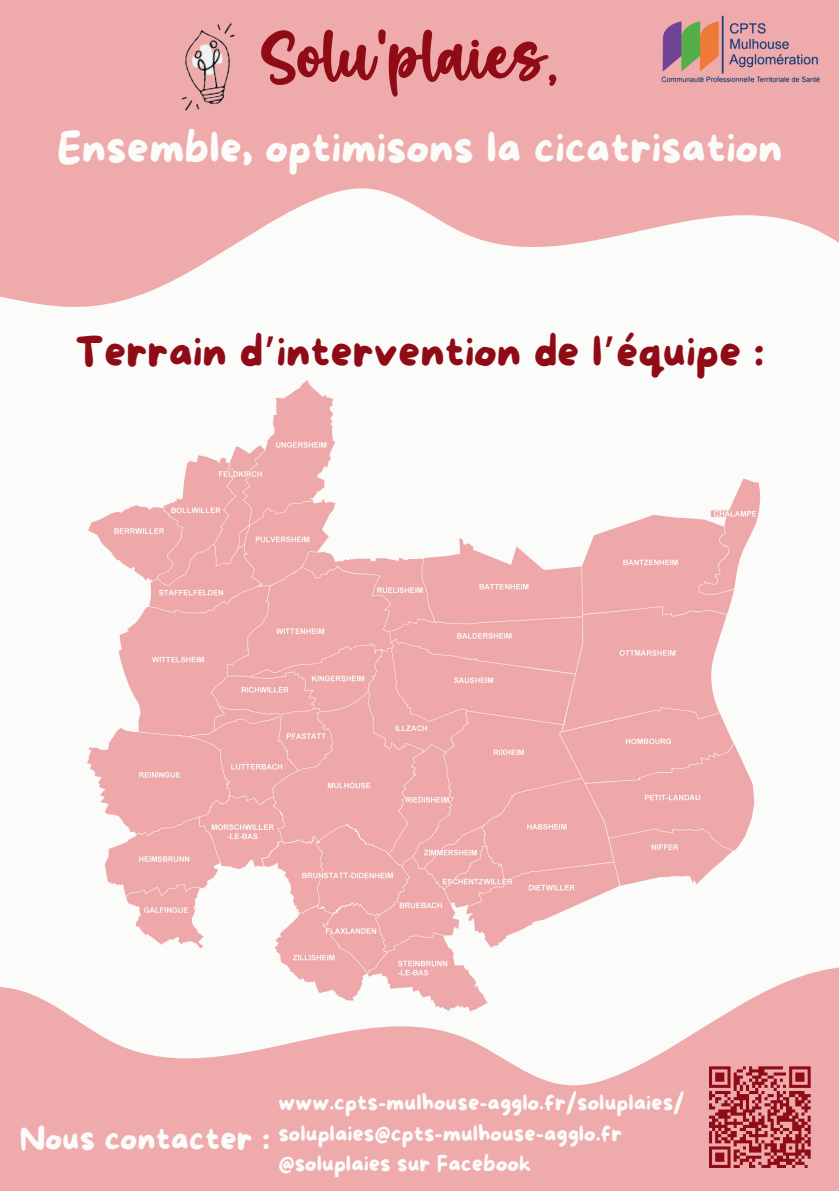
<style>
.page{position:relative;width:839px;height:1191px;background:#fff}
.page>*{position:absolute;margin:0;border:0;box-sizing:border-box;transform-origin:0 0}
.t1{font:83px "Moonshine";color:#8f0c17}
.t2{font:43.4px "More Sugar";color:#fbfbfa}
.t3{font:43.4px "More Sugar";color:#8f0c17}
.t4{font:32.6px "More Sugar";color:#fbfbfa}
.t5{font:22.2px/30.6px "More Sugar";color:#fbfbfa}
.s1{font-family:"Noto Sans Gurmukhi"}
</style>
<div class="page">
<div style="left:0;top:0;width:838px;height:1191px;background:#fbfbfa"></div>
<svg style="left:0;top:967px;width:838px;height:223px;fill:#efaaab"></svg>
<div style="left:702px;top:1060px;width:114px;height:114px;background:#efaaab"></div>
<svg style="left:709px;top:1066px;width:102px;height:102px"></svg>
<img style="left:86px;top:436px;width:674px;height:576px">
<div style="left:0;top:0;width:838px;height:125px;background:#efaaab"></div>
<svg style="left:0;top:125px;width:838px;height:311px"></svg>
<img style="left:182px;top:22px;width:53px;height:89px">
<img style="left:661px;top:15px;width:159px;height:68px">
<h1 class="t1" style="left:257px;top:25px;width:305px">Solu’plaies,</h1>
<h2 class="t2" style="left:57px;top:113px;width:726px">Ensemble, optimisons la cicatrisation</h2>
<h2 class="t3" style="left:75px;top:318px;width:691px">Terrain d<span class="s1">’</span>intervention de l<span class="s1">’</span>équipe :</h2>
<h3 class="t4" style="left:20px;top:1113px;width:252px">Nous contacter :</h3>
<p class="t5" style="left:278px;top:1087px;width:407px">www.cpts-mulhouse-agglo.fr/soluplaies/ soluplaies@cpts-mulhouse-agglo.fr @soluplaies sur Facebook</p>
</div>
